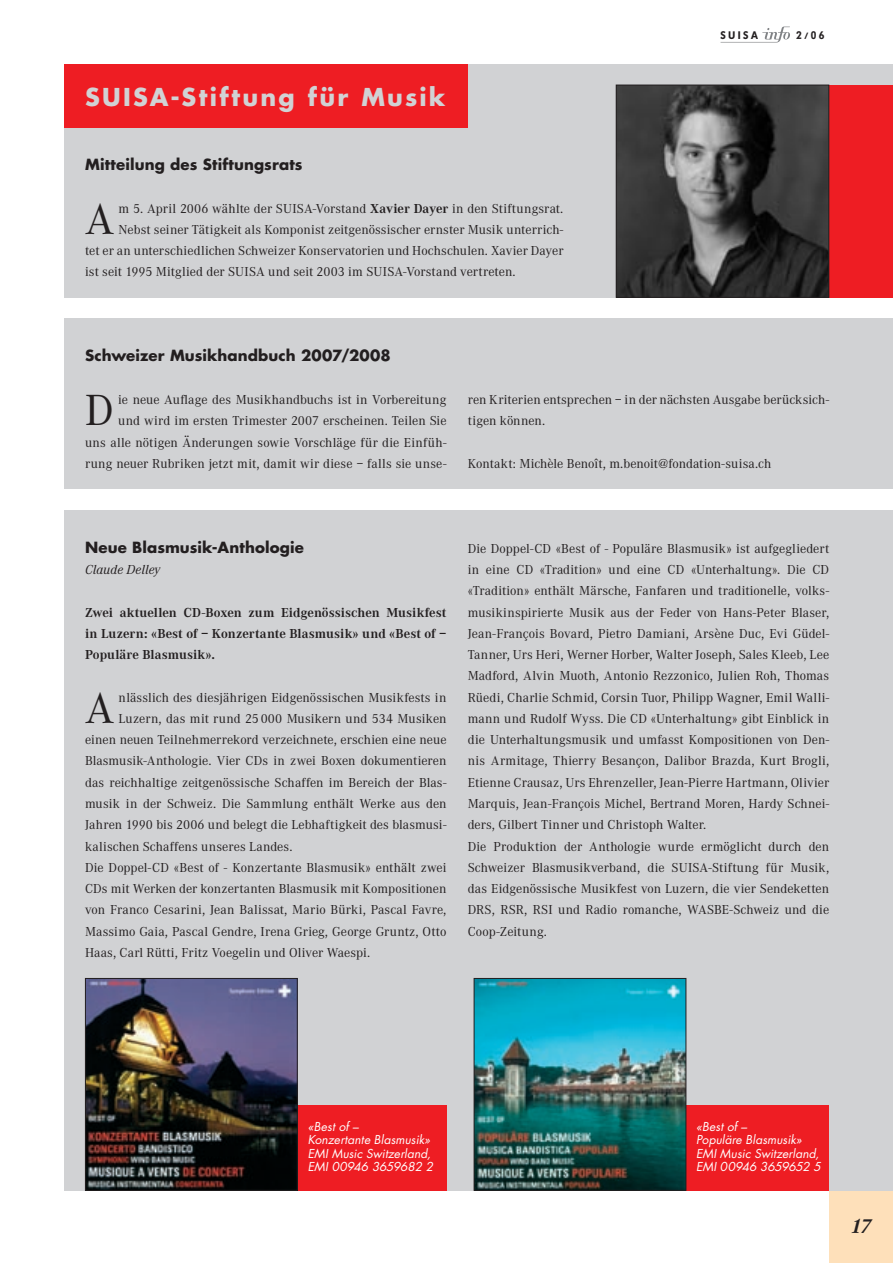
<style>
.page{position:relative;width:893px;height:1263px;background:#fff}
.page>*{position:absolute;margin:0;border:0;box-sizing:border-box;transform-origin:0 0}
.t1{font:45.3px "Corporate A";color:#231f20}
.t2{font:700 24px "Futura";letter-spacing:.095em;color:#d1d2d4}
.t3{font:italic 700 21px "Corporate A";color:#231f20}
.t4{font:700 15px "Futura";letter-spacing:.01em;color:#231f20}
.t5{font:13.5px/21.3px "Corporate A";letter-spacing:.005em;color:#231f20}
.t6{font:700 13.5px/21.3px "Corporate A";color:#231f20;text-align:justify}
.t7{font:italic 13.5px "Corporate A";letter-spacing:.01em;color:#231f20}
.t8{font:italic 12px/13.5px "Futura";letter-spacing:.005em;color:#fff}
.t9{font:800 10.5px "FU24";letter-spacing:.23em;color:#231f20}
.s1{font-weight:700}
</style>
<div class="page">
<div style="left:829px;top:1191px;width:64px;height:72px;background:#fee0ba"></div>
<svg style="left:721px;top:27px;width:69px;height:16px"></svg>
<div style="left:64px;top:510px;width:829px;height:681px;background:#d1d2d4"></div>
<div style="left:64px;top:319px;width:829px;height:170px;background:#d1d2d4"></div>
<div style="left:280px;top:1106px;width:166px;height:85px;background:#ee1d23"></div>
<div style="left:64px;top:64px;width:829px;height:234px;background:#d1d2d4"></div>
<div style="left:64px;top:64px;width:404px;height:64px;background:#ee1d23"></div>
<div style="left:829px;top:85px;width:64px;height:213px;background:#ee1d23"></div>
<div style="left:680px;top:1106px;width:149px;height:85px;background:#ee1d23"></div>
<img style="left:87px;top:980px;width:209px;height:209px">
<div style="left:85px;top:978px;width:213px;height:213px;border:1px solid #231f20"></div>
<img style="left:476px;top:980px;width:208px;height:209px">
<div style="left:474px;top:978px;width:212px;height:213px;border:1px solid #231f20"></div>
<img style="left:618px;top:87px;width:209px;height:209px">
<div style="left:616px;top:85px;width:213px;height:213px;border:1px solid #231f20"></div>
<h2 class="t2" style="left:85px;top:81px;width:362px">SUISA-Stiftung für Musik</h2>
<p class="t4" style="left:85px;top:154px;width:219px">Mitteilung des Stiftungsrats</p>
<h1 class="t1" style="left:85px;top:194px;width:31px">A</h1>
<p class="t5" style="left:119px;top:198px;width:446px">m 5. April 2006 wählte der SUISA-Vorstand <span class="s1">Xavier Dayer</span> in den Stiftungsrat.</p>
<p class="t5" style="left:119px;top:219px;width:446px">Nebst seiner Tätigkeit als Komponist zeitgenössischer ernster Musik unterrich-</p>
<p class="t5" style="left:85px;top:240px;width:480px">tet er an unterschiedlichen Schweizer Konservatorien und Hochschulen. Xavier Dayer</p>
<p class="t5" style="left:85px;top:262px;width:432px">ist seit 1995 Mitglied der SUISA und seit 2003 im SUISA-Vorstand vertreten.</p>
<p class="t9" style="left:721px;top:29px;width:39px">SUISA</p>
<p class="t9" style="left:796px;top:29px;width:29px">2/06</p>
<p class="t4" style="left:85px;top:345px;width:307px">Schweizer Musikhandbuch 2007/2008</p>
<h1 class="t1" style="left:85px;top:385px;width:30px">D</h1>
<p class="t5" style="left:85px;top:389px;width:363px;text-align:right">ie neue Auflage des Musikhandbuchs ist in Vorbereitung<br>und wird im ersten Trimester 2007 erscheinen. Teilen Sie<br>uns alle nötigen Änderungen sowie Vorschläge für die Einfüh&shy;rung neuer Rubriken jetzt mit, damit wir diese – falls sie unse-</p>
<p class="t5" style="left:468px;top:389px;width:363px">ren Kriterien entsprechen – in der nächsten Ausgabe berücksich&shy;tigen können.</p>
<p class="t5" style="left:468px;top:453px;width:305px">Kontakt: Michèle Benoît, m.benoit@fondation-suisa.ch</p>
<p class="t4" style="left:85px;top:537px;width:220px">Neue Blasmusik-Anthologie</p>
<p class="t7" style="left:85px;top:562px;width:77px">Claude Delley</p>
<p class="t6" style="left:85px;top:602px;width:363px">Zwei aktuellen CD-Boxen zum Eidgenössischen Musikfest in Luzern: «Best of – Konzertante Blasmusik» und «Best of – Populäre Blasmusik».</p>
<h1 class="t1" style="left:85px;top:683px;width:31px">A</h1>
<p class="t5" style="left:119px;top:687px;width:329px">nlässlich des diesjährigen Eidgenössischen Musikfests in</p>
<p class="t5" style="left:119px;top:708px;width:329px">Luzern, das mit rund 25 000 Musikern und 534 Musiken</p>
<p class="t5" style="left:85px;top:729px;width:363px">einen neuen Teilnehmerrekord verzeichnete, erschien eine neue</p>
<p class="t5" style="left:85px;top:751px;width:363px">Blasmusik-Anthologie. Vier CDs in zwei Boxen dokumentieren</p>
<p class="t5" style="left:85px;top:772px;width:363px">das reichhaltige zeitgenössische Schaffen im Bereich der Blas-</p>
<p class="t5" style="left:85px;top:793px;width:363px">musik in der Schweiz. Die Sammlung enthält Werke aus den</p>
<p class="t5" style="left:85px;top:814px;width:363px">Jahren 1990 bis 2006 und belegt die Lebhaftigkeit des blasmusi-</p>
<p class="t5" style="left:85px;top:836px;width:209px">kalischen Schaffens unseres Landes.</p>
<p class="t5" style="left:85px;top:857px;width:363px">Die Doppel-CD «Best of - Konzertante Blasmusik» enthält zwei</p>
<p class="t5" style="left:85px;top:878px;width:363px">CDs mit Werken der konzertanten Blasmusik mit Kompositionen</p>
<p class="t5" style="left:85px;top:899px;width:363px">von Franco Cesarini, Jean Balissat, Mario Bürki, Pascal Favre,</p>
<p class="t5" style="left:85px;top:921px;width:363px">Massimo Gaia, Pascal Gendre, Irena Grieg, George Gruntz, Otto</p>
<p class="t5" style="left:85px;top:942px;width:287px">Haas, Carl Rütti, Fritz Voegelin und Oliver Waespi.</p>
<p class="t5" style="left:468px;top:538px;width:363px">Die Doppel-CD «Best of - Populäre Blasmusik» ist aufgegliedert in eine CD «Tradition» und eine CD «Unterhaltung». Die CD «Tradition» enthält Märsche, Fanfaren und traditionelle, volks&shy;musikinspirierte Musik aus der Feder von Hans-Peter Blaser, Jean-François Bovard, Pietro Damiani, Arsène Duc, Evi Güdel-Tanner, Urs Heri, Werner Horber, Walter Joseph, Sales Kleeb, Lee Madford, Alvin Muoth, Antonio Rezzonico, Julien Roh, Thomas Rüedi, Charlie Schmid, Corsin Tuor, Philipp Wagner, Emil Walli&shy;mann und Rudolf Wyss. Die CD «Unterhaltung» gibt Einblick in die Unterhaltungsmusik und umfasst Kompositionen von Den&shy;nis Armitage, Thierry Besançon, Dalibor Brazda, Kurt Brogli, Etienne Crausaz, Urs Ehrenzeller, Jean-Pierre Hartmann, Olivier Marquis, Jean-François Michel, Bertrand Moren, Hardy Schnei&shy;ders, Gilbert Tinner und Christoph Walter.<br>Die Produktion der Anthologie wurde ermöglicht durch den Schweizer Blasmusikverband, die SUISA-Stiftung für Musik, das Eidgenössische Musikfest von Luzern, die vier Sendeketten DRS, RSR, RSI und Radio romanche, WASBE-Schweiz und die Coop-Zeitung.</p>
<p class="t8" style="left:308px;top:1119px;width:127px">«Best of –<br>Konzertante Blasmusik»<br>EMI Music Switzerland,<br>EMI 00946 3659682 2</p>
<p class="t8" style="left:696px;top:1119px;width:126px">«Best of –<br>Populäre Blasmusik»<br>EMI Music Switzerland,<br>EMI 00946 3659652 5</p>
<h3 class="t3" style="left:850px;top:1214px;width:23px">17</h3>
</div>
